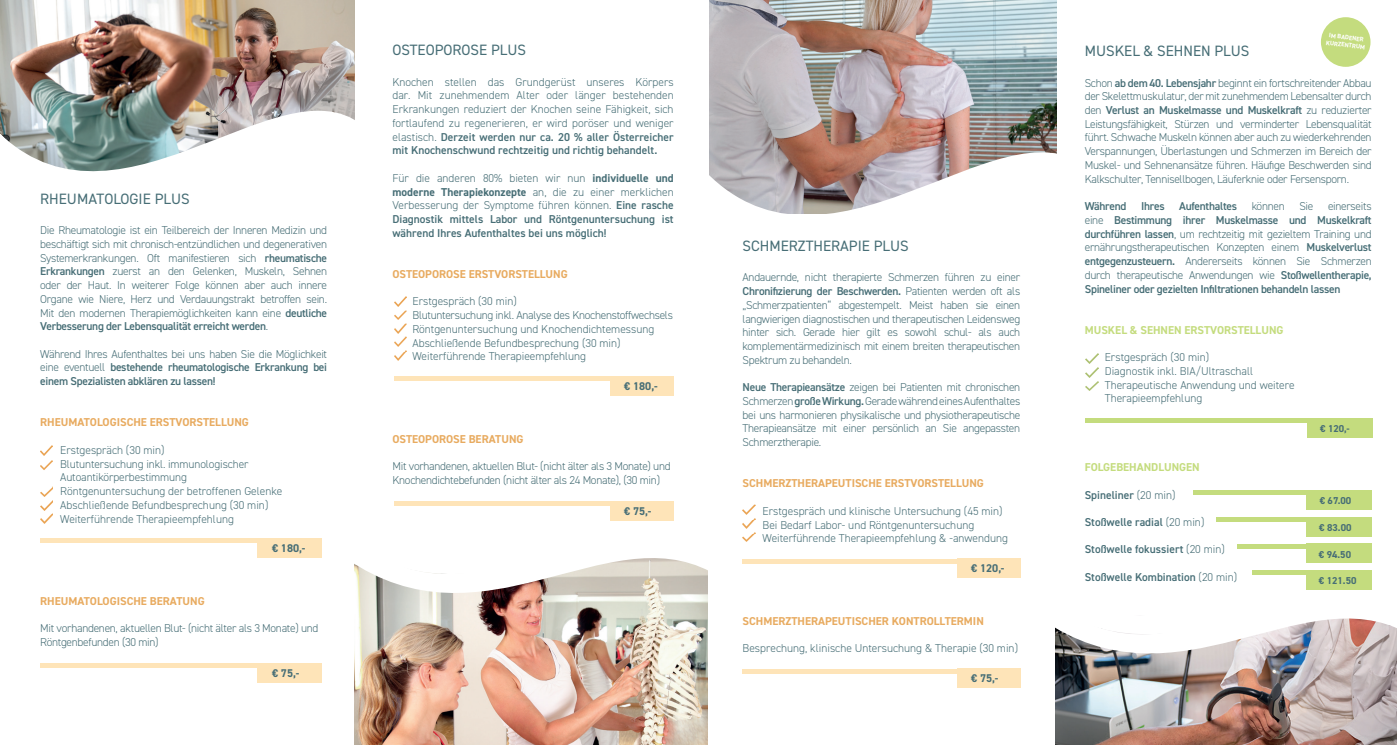
<style>
.page{position:relative;width:1397px;height:745px;background:#fff}
.page>*{position:absolute;margin:0;border:0;box-sizing:border-box;transform-origin:0 0}
.t1{font:15px "DIN2014";color:#476e76}
.t2{font:300 11.38px/13.8px "DIN2014";letter-spacing:-.005em;color:#476e76;text-align:justify}
.t3{font:600 11.38px/13.8px "DIN2014";letter-spacing:-.025em;color:#476e76;text-align:justify}
.t4{font:300 11.38px/13.8px "DIN2014";letter-spacing:-.025em;color:#476e76}
.t5{font:700 11.38px "DIN2014";color:#e8ab60}
.t6{font:600 11.38px "DIN2014";color:#476e76}
.t7{font:700 11.38px "DIN2014";color:#c4dc7e}
.t8{font:700 11.25px "DIN2014";color:#476e76}
.t9{font:700 10px "DIN2014";color:#476e76}
.t10{font:700 6.38px/7.6px "DIN2014";color:#fff;text-align:center}
.s1{font-weight:600}
.s2{font-weight:300}
.s3{font-weight:700}
</style>
<div class="page">
<img style="left:0;top:0;width:354px;height:58px">
<img style="left:354px;top:658px;width:353px;height:86px">
<img style="left:354px;top:558px;width:354px;height:100px">
<img style="left:709px;top:0;width:347px;height:97px">
<img style="left:709px;top:97px;width:348px;height:48px">
<svg style="left:709px;top:145px;width:348px;height:69px"></svg>
<svg style="left:394px;top:296px;width:13px;height:64px"></svg>
<svg style="left:742px;top:504px;width:13px;height:37px"></svg>
<div style="left:610px;top:376px;width:63px;height:19px;background:#fee4b8"></div>
<hr style="left:394px;top:376px;width:216px;height:4px;background:#fee4b8">
<div style="left:610px;top:501px;width:63px;height:19px;background:#fee4b8"></div>
<div style="left:394px;top:501px;width:216px;height:5px;background:#fee4b8"></div>
<div style="left:956px;top:558px;width:64px;height:19px;background:#fee4b8"></div>
<div style="left:742px;top:558px;width:214px;height:5px;background:#fee4b8"></div>
<div style="left:956px;top:668px;width:64px;height:19px;background:#fee4b8"></div>
<div style="left:742px;top:668px;width:214px;height:5px;background:#fee4b8"></div>
<img style="left:0;top:58px;width:355px;height:29px">
<img style="left:0;top:87px;width:355px;height:85px">
<svg style="left:40px;top:445px;width:13px;height:24px"></svg>
<div style="left:257px;top:538px;width:65px;height:19px;background:#fee4b8"></div>
<hr style="left:40px;top:538px;width:217px;height:4px;background:#fee4b8">
<div style="left:257px;top:663px;width:65px;height:19px;background:#fee4b8"></div>
<hr style="left:40px;top:663px;width:217px;height:4px;background:#fee4b8">
<svg style="left:40px;top:486px;width:13px;height:37px"></svg>
<img style="left:1055px;top:719px;width:341px;height:25px">
<img style="left:1055px;top:618px;width:341px;height:101px">
<div style="left:1306px;top:418px;width:66px;height:19px;background:#c4dc7e"></div>
<div style="left:1085px;top:418px;width:221px;height:5px;background:#c4dc7e"></div>
<svg style="left:1085px;top:353px;width:13px;height:37px"></svg>
<div style="left:1305px;top:489px;width:65px;height:20px;background:#c4dc7e"></div>
<div style="left:1192px;top:489px;width:113px;height:5px;background:#c4dc7e"></div>
<div style="left:1305px;top:516px;width:66px;height:20px;background:#c4dc7e"></div>
<div style="left:1216px;top:516px;width:89px;height:5px;background:#c4dc7e"></div>
<div style="left:1305px;top:543px;width:65px;height:19px;background:#c4dc7e"></div>
<div style="left:1237px;top:543px;width:68px;height:5px;background:#c4dc7e"></div>
<div style="left:1305px;top:570px;width:65px;height:19px;background:#c4dc7e"></div>
<div style="left:1251px;top:570px;width:54px;height:5px;background:#c4dc7e"></div>
<div style="left:1320px;top:17px;width:50px;height:50px;background:#c4dc7e;border-radius:50%"></div>
<h1 class="t1" style="left:40px;top:189px;width:151px">RHEUMATOLOGIE PLUS</h1>
<p class="t2" style="left:40px;top:223px;width:288px">Die Rheumatologie ist ein Teilbereich der Inneren Medizin und beschäftigt sich mit chronisch-entzündlichen und degenerativen Systemerkrankungen. Oft manifestieren sich <span class="s1">rheumatische Erkrankungen</span> zuerst an den Gelenken, Muskeln, Sehnen oder der Haut. In weiterer Folge können aber auch innere Organe wie Niere, Herz und Verdauungstrakt betroffen sein.<br>Mit den modernen Therapiemöglichkeiten kann eine <span class="s1">deutliche Verbesserung der Lebensqualität erreicht werden</span>.</p>
<p class="t3" style="left:40px;top:346px;width:288px"><span class="s2">Während Ihres Aufenthaltes bei uns haben Sie die Möglichkeit eine eventuell</span> bestehende rheumatologische Erkrankung bei einem Spezialisten abklären zu lassen!</p>
<p class="t5" style="left:40px;top:414px;width:210px">RHEUMATOLOGISCHE ERSTVORSTELLUNG</p>
<p class="t2" style="left:60px;top:443px;width:224px;text-align:left">Erstgespräch (30 min)<br>Blutuntersuchung inkl. immunologischer Autoantikörperbestimmung Röntgenuntersuchung der betroffenen Gelenke Abschließende Befundbesprechung (30 min)<br>Weiterführende Therapieempfehlung</p>
<p class="t8" style="left:272px;top:540px;width:35px">€ 180,-</p>
<p class="t5" style="left:40px;top:593px;width:166px">RHEUMATOLOGISCHE BERATUNG</p>
<p class="t4" style="left:40px;top:621px;width:280px">Mit vorhandenen, aktuellen Blut- (nicht älter als 3 Monate) und<br>Röntgenbefunden (30 min)</p>
<p class="t8" style="left:272px;top:665px;width:29px">€ 75,-</p>
<h1 class="t1" style="left:392px;top:41px;width:135px">OSTEOPOROSE PLUS</h1>
<p class="t2" style="left:392px;top:75px;width:283px">Knochen stellen das Grundgerüst unseres Körpers dar. Mit zunehmendem Alter oder länger bestehenden Erkrankungen reduziert der Knochen seine Fähigkeit, sich fortlaufend zu regenerieren, er wird poröser und weniger elastisch. <span class="s1">Derzeit werden nur ca. 20 % aller Österreicher mit Knochenschwund rechtzeitig und richtig behandelt.</span></p>
<p class="t3" style="left:392px;top:171px;width:283px"><span class="s2">Für die anderen 80% bieten wir nun</span> <span class="s3">individuelle und moderne Therapiekonzepte</span> <span class="s2">an, die zu einer merklichen Verbesserung der Symptome führen können.</span> Eine rasche Diagnostik mittels Labor und Röntgenuntersuchung ist während Ihres Aufenthaltes bei uns möglich!</p>
<p class="t5" style="left:392px;top:266px;width:177px">OSTEOPOROSE ERSTVORSTELLUNG</p>
<p class="t2" style="left:412px;top:294px;width:262px;text-align:left">Erstgespräch (30 min)<br>Blutuntersuchung inkl. Analyse des Knochenstoffwechsels Röntgenuntersuchung und Knochendichtemessung Abschließende Befundbesprechung (30 min)<br>Weiterführende Therapieempfehlung</p>
<p class="t8" style="left:624px;top:378px;width:35px">€ 180,-</p>
<p class="t5" style="left:392px;top:431px;width:133px">OSTEOPOROSE BERATUNG</p>
<p class="t4" style="left:392px;top:459px;width:280px">Mit vorhandenen, aktuellen Blut- (nicht älter als 3 Monate) und<br>Knochendichtebefunden (nicht älter als 24 Monate), (30 min)</p>
<p class="t8" style="left:624px;top:503px;width:29px">€ 75,-</p>
<h1 class="t1" style="left:742px;top:236px;width:168px">SCHMERZTHERAPIE PLUS</h1>
<p class="t2" style="left:742px;top:270px;width:279px">Andauernde, nicht therapierte Schmerzen führen zu einer <span class="s1">Chronifizierung der Beschwerden.</span> Patienten werden oft als „Schmerzpatienten“ abgestempelt. Meist haben sie einen langwierigen diagnostischen und therapeutischen Leidensweg hinter sich. Gerade hier gilt es sowohl schul- als auch komplementärmedizinisch mit einem breiten therapeutischen Spektrum zu behandeln.</p>
<p class="t2" style="left:742px;top:380px;width:279px"><span class="s1">Neue Therapieansätze</span> zeigen bei Patienten mit chronischen Schmerzen <span class="s1">große Wirkung.</span> Gerade während eines Aufenthaltes bei uns harmonieren physikalische und physiotherapeutische Therapieansätze mit einer persönlich an Sie angepassten Schmerztherapie.</p>
<p class="t5" style="left:742px;top:475px;width:243px">SCHMERZTHERAPEUTISCHE ERSTVORSTELLUNG</p>
<p class="t2" style="left:762px;top:503px;width:247px;text-align:left">Erstgespräch und klinische Untersuchung (45 min)<br>Bei Bedarf Labor- und Röntgenuntersuchung<br>Weiterführende Therapieempfehlung &amp; -anwendung</p>
<p class="t8" style="left:971px;top:560px;width:35px">€ 120,-</p>
<p class="t5" style="left:742px;top:612px;width:243px">SCHMERZTHERAPEUTISCHER KONTROLLTERMIN</p>
<p class="t2" style="left:742px;top:641px;width:277px">Besprechung, klinische Untersuchung &amp; Therapie (30 min)</p>
<p class="t8" style="left:971px;top:670px;width:29px">€ 75,-</p>
<p class="t10" style="left:1326px;top:31px;width:41px;rotate:6deg">IM BADENER<br>KURZENTRUM</p>
<h1 class="t1" style="left:1084px;top:42px;width:166px">MUSKEL &amp; SEHNEN PLUS</h1>
<p class="t2" style="left:1084px;top:76px;width:288px">Schon <span class="s1">ab dem 40. Lebensjahr</span> beginnt ein fortschreitender Abbau der Skelettmuskulatur, der mit zunehmendem Lebensalter durch den <span class="s1">Verlust an Muskelmasse und Muskelkraft</span> zu reduzierter Leistungsfähigkeit, Stürzen und verminderter Lebensqualität führt. Schwache Muskeln können aber auch zu wiederkehrenden Verspannungen, Überlastungen und Schmerzen im Bereich der Muskel- und Sehnenansätze führen. Häufige Beschwerden sind Kalkschulter, Tennisellbogen, Läuferknie oder Fersensporn.</p>
<p class="t3" style="left:1084px;top:199px;width:43px">Während</p>
<p class="t3" style="left:1140px;top:199px;width:25px">Ihres</p>
<p class="t3" style="left:1179px;top:199px;width:59px">Aufenthaltes</p>
<p class="t2" style="left:1251px;top:199px;width:35px">können</p>
<p class="t2" style="left:1298px;top:199px;width:16px">Sie</p>
<p class="t3" style="left:1084px;top:199px;width:288px;text-indent:243px"><span class="s2">einerseits eine</span> Bestimmung ihrer Muskelmasse und Muskelkraft durchführen lassen<span class="s2">, um rechtzeitig mit gezieltem Training und ernährungstherapeutischen Konzepten einem</span> Muskelverlust entgegenzusteuern. <span class="s2">Andererseits können Sie Schmerzen durch therapeutische Anwendungen wie</span> Stoßwellentherapie, Spineliner oder gezielten Infiltrationen behandeln lassen</p>
<p class="t7" style="left:1084px;top:322px;width:200px">MUSKEL &amp; SEHNEN ERSTVORSTELLUNG</p>
<p class="t2" style="left:1104px;top:350px;width:191px;text-align:left">Erstgespräch (30 min)<br>Diagnostik inkl. BIA/Ultraschall<br>Therapeutische Anwendung und weitere<br>Therapieempfehlung</p>
<p class="t7" style="left:1084px;top:459px;width:116px">FOLGEBEHANDLUNGEN</p>
<p class="t6" style="left:1084px;top:486px;width:92px">Spineliner <span class="s2">(20 min)</span></p>
<p class="t6" style="left:1084px;top:514px;width:121px">Stoßwelle radial <span class="s2">(20 min)</span></p>
<p class="t6" style="left:1084px;top:541px;width:142px">Stoßwelle fokussiert <span class="s2">(20 min)</span></p>
<p class="t6" style="left:1084px;top:569px;width:154px">Stoßwelle Kombination <span class="s2">(20 min)</span></p>
<p class="t9" style="left:1319px;top:421px;width:31px">€ 120,-</p>
<p class="t9" style="left:1319px;top:493px;width:33px">€ 67.00</p>
<p class="t9" style="left:1318px;top:520px;width:34px">€ 83.00</p>
<p class="t9" style="left:1318px;top:547px;width:34px">€ 94.50</p>
<p class="t9" style="left:1318px;top:573px;width:39px">€ 121.50</p>
</div>
